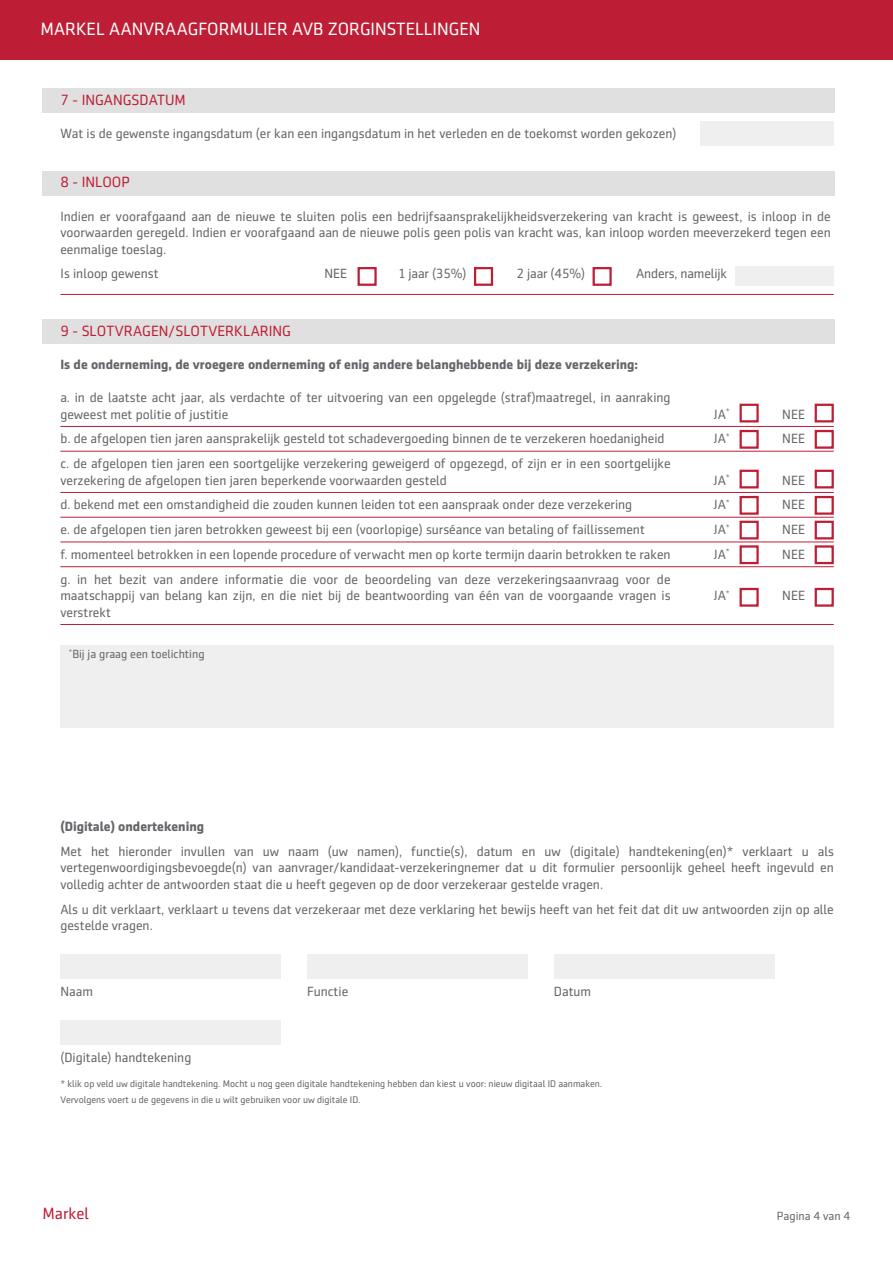
<style>
.page{position:relative;width:893px;height:1263px;background:#fff}
.page>*{position:absolute;margin:0;border:0;box-sizing:border-box;transform-origin:0 0}
.Roter_Block{font:18px "Sentico Sans DT";color:#fff}
.t1{font:16.5px "Sentico Sans DT";color:#be1e35}
.Überschrift_Fragebog{font:15px "Sentico Sans DT";color:#be1e35}
.Fragebogen_Standard{font:13.5px/16.5px "Sentico Sans DT";color:#65656a;text-align:justify}
.Fragebogen_Standard-2{font:700 13.5px "Sentico Sans DT";color:#65656a}
.Fragebogen_Standard-3{font:12px "Sentico Sans DT";color:#65656a}
.Fragebogen_Standard-4{font:9.75px/16.5px "Sentico Sans DT";color:#65656a}
</style>
<div class="page">
<div style="left:357px;top:267px;width:20px;height:19px;background:#fff;border:2px solid #be1e35"></div>
<hr style="left:60px;top:294px;width:774px;height:1px;background:#be1e35">
<div style="left:474px;top:267px;width:19px;height:19px;background:#fff;border:2px solid #be1e35"></div>
<div style="left:593px;top:267px;width:19px;height:19px;background:#fff;border:2px solid #be1e35"></div>
<div style="left:0;top:0;width:893px;height:59px;background:#be1e35"></div>
<div style="left:43px;top:89px;width:792px;height:24px;background:#e0e0e1"></div>
<div style="left:43px;top:320px;width:792px;height:24px;background:#e0e0e1"></div>
<div style="left:43px;top:171px;width:792px;height:25px;background:#e0e0e1"></div>
<div style="left:735px;top:266px;width:99px;height:20px;background:#efeff0"></div>
<div style="left:700px;top:122px;width:134px;height:24px;background:#efeff0"></div>
<div style="left:739px;top:404px;width:20px;height:18px;background:#fff;border:2px solid #be1e35"></div>
<div style="left:815px;top:404px;width:19px;height:18px;background:#fff;border:2px solid #be1e35"></div>
<hr style="left:60px;top:426px;width:774px;height:1px;background:#be1e35">
<div style="left:739px;top:430px;width:20px;height:19px;background:#fff;border:2px solid #be1e35"></div>
<div style="left:815px;top:430px;width:19px;height:19px;background:#fff;border:2px solid #be1e35"></div>
<hr style="left:60px;top:451px;width:774px;height:1px;background:#be1e35">
<div style="left:739px;top:470px;width:20px;height:18px;background:#fff;border:2px solid #be1e35"></div>
<div style="left:815px;top:470px;width:19px;height:18px;background:#fff;border:2px solid #be1e35"></div>
<hr style="left:60px;top:492px;width:774px;height:1px;background:#be1e35">
<div style="left:739px;top:496px;width:20px;height:19px;background:#fff;border:2px solid #be1e35"></div>
<div style="left:815px;top:496px;width:19px;height:19px;background:#fff;border:2px solid #be1e35"></div>
<hr style="left:60px;top:517px;width:774px;height:1px;background:#be1e35">
<div style="left:739px;top:521px;width:20px;height:18px;background:#fff;border:2px solid #be1e35"></div>
<div style="left:815px;top:521px;width:19px;height:18px;background:#fff;border:2px solid #be1e35"></div>
<hr style="left:60px;top:542px;width:774px;height:1px;background:#be1e35">
<div style="left:739px;top:545px;width:20px;height:19px;background:#fff;border:2px solid #be1e35"></div>
<div style="left:815px;top:545px;width:19px;height:19px;background:#fff;border:2px solid #be1e35"></div>
<hr style="left:60px;top:566px;width:774px;height:1px;background:#be1e35">
<div style="left:739px;top:588px;width:20px;height:19px;background:#fff;border:2px solid #be1e35"></div>
<div style="left:815px;top:588px;width:19px;height:19px;background:#fff;border:2px solid #be1e35"></div>
<hr style="left:60px;top:624px;width:774px;height:1px;background:#be1e35">
<div style="left:60px;top:645px;width:774px;height:83px;background:#efeff0"></div>
<div style="left:60px;top:954px;width:221px;height:25px;background:#efeff0"></div>
<div style="left:60px;top:1020px;width:221px;height:25px;background:#efeff0"></div>
<div style="left:307px;top:954px;width:220px;height:25px;background:#efeff0"></div>
<div style="left:554px;top:954px;width:220px;height:25px;background:#efeff0"></div>
<p class="Roter_Block" style="left:41px;top:19px;width:441px">MARKEL AANVRAAGFORMULIER AVB ZORGINSTELLINGEN</p>
<p class="Überschrift_Fragebog" style="left:60px;top:91px;width:127px">7 - INGANGSDATUM</p>
<p class="Fragebogen_Standard" style="left:60px;top:125px;width:618px">Wat is de gewenste ingangsdatum (er kan een ingangsdatum in het verleden en de toekomst worden gekozen)</p>
<p class="Überschrift_Fragebog" style="left:60px;top:174px;width:71px">8 - INLOOP</p>
<p class="Fragebogen_Standard" style="left:60px;top:208px;width:772px">Indien er voorafgaand aan de nieuwe te sluiten polis een bedrijfsaansprakelijkheidsverzekering van kracht is geweest, is inloop in de voorwaarden geregeld. Indien er voorafgaand aan de nieuwe polis geen polis van kracht was, kan inloop worden meeverzekerd tegen een eenmalige toeslag.</p>
<p class="Fragebogen_Standard" style="left:61px;top:265px;width:99px">Is inloop gewenst</p>
<p class="Fragebogen_Standard" style="left:324px;top:265px;width:24px">NEE</p>
<p class="Fragebogen_Standard" style="left:398px;top:265px;width:70px">1 jaar (35%)</p>
<p class="Fragebogen_Standard" style="left:517px;top:265px;width:70px">2 jaar (45%)</p>
<p class="Fragebogen_Standard" style="left:636px;top:265px;width:92px">Anders, namelijk</p>
<p class="Überschrift_Fragebog" style="left:60px;top:322px;width:232px">9 - SLOTVRAGEN/SLOTVERKLARING</p>
<p class="Fragebogen_Standard-2" style="left:60px;top:357px;width:579px">Is de onderneming, de vroegere onderneming of enig andere belanghebbende bij deze verzekering:</p>
<p class="Fragebogen_Standard" style="left:60px;top:389px;width:612px">a. in de laatste acht jaar, als verdachte of ter uitvoering van een opgelegde (straf)maatregel, in aanraking geweest met politie of justitie</p>
<p class="Fragebogen_Standard" style="left:60px;top:430px;width:606px">b. de afgelopen tien jaren aansprakelijk gesteld tot schadevergoeding binnen de te verzekeren hoedanigheid</p>
<p class="Fragebogen_Standard" style="left:60px;top:455px;width:612px">c. de afgelopen tien jaren een soortgelijke verzekering geweigerd of opgezegd, of zijn er in een soortgelijke verzekering de afgelopen tien jaren beperkende voorwaarden gesteld</p>
<p class="Fragebogen_Standard" style="left:60px;top:496px;width:573px">d. bekend met een omstandigheid die zouden kunnen leiden tot een aanspraak onder deze verzekering</p>
<p class="Fragebogen_Standard" style="left:60px;top:521px;width:586px">e. de afgelopen tien jaren betrokken geweest bij een (voorlopige) surséance van betaling of faillissement</p>
<p class="Fragebogen_Standard" style="left:60px;top:546px;width:612px">f. momenteel betrokken in een lopende procedure of verwacht men op korte termijn daarin betrokken te raken</p>
<p class="Fragebogen_Standard" style="left:60px;top:571px;width:612px">g. in het bezit van andere informatie die voor de beoordeling van deze verzekeringsaanvraag voor de maatschappij van belang kan zijn, en die niet bij de beantwoording van één van de voorgaande vragen is verstrekt</p>
<p class="Fragebogen_Standard-3" style="left:69px;top:647px;width:137px"><sup>*</sup>Bij ja graag een toelichting</p>
<p class="Fragebogen_Standard" style="left:714px;top:406px;width:17px">JA<sup>*</sup></p>
<p class="Fragebogen_Standard" style="left:782px;top:406px;width:24px">NEE</p>
<p class="Fragebogen_Standard" style="left:714px;top:430px;width:17px">JA<sup>*</sup></p>
<p class="Fragebogen_Standard" style="left:782px;top:430px;width:24px">NEE</p>
<p class="Fragebogen_Standard" style="left:714px;top:472px;width:17px">JA<sup>*</sup></p>
<p class="Fragebogen_Standard" style="left:782px;top:472px;width:24px">NEE</p>
<p class="Fragebogen_Standard" style="left:714px;top:496px;width:17px">JA<sup>*</sup></p>
<p class="Fragebogen_Standard" style="left:782px;top:496px;width:24px">NEE</p>
<p class="Fragebogen_Standard" style="left:714px;top:521px;width:17px">JA<sup>*</sup></p>
<p class="Fragebogen_Standard" style="left:782px;top:521px;width:24px">NEE</p>
<p class="Fragebogen_Standard" style="left:714px;top:546px;width:17px">JA<sup>*</sup></p>
<p class="Fragebogen_Standard" style="left:782px;top:546px;width:24px">NEE</p>
<p class="Fragebogen_Standard" style="left:714px;top:587px;width:17px">JA<sup>*</sup></p>
<p class="Fragebogen_Standard" style="left:782px;top:587px;width:24px">NEE</p>
<p class="Fragebogen_Standard-2" style="left:60px;top:819px;width:145px">(Digitale) ondertekening</p>
<p class="Fragebogen_Standard" style="left:60px;top:843px;width:775px">Met het hieronder invullen van uw naam (uw namen), functie(s), datum en uw (digitale) handtekening(en)* verklaart u als vertegenwoordigingsbevoegde(n) van aanvrager/kandidaat-verzekeringnemer dat u dit formulier persoonlijk geheel heeft ingevuld en volledig achter de antwoorden staat die u heeft gegeven op de door verzekeraar gestelde vragen.</p>
<p class="Fragebogen_Standard" style="left:60px;top:901px;width:775px">Als u dit verklaart, verklaart u tevens dat verzekeraar met deze verklaring het bewijs heeft van het feit dat dit uw antwoorden zijn op alle gestelde vragen.</p>
<p class="Fragebogen_Standard" style="left:60px;top:983px;width:34px">Naam</p>
<p class="Fragebogen_Standard" style="left:60px;top:1049px;width:132px">(Digitale) handtekening</p>
<p class="Fragebogen_Standard" style="left:307px;top:983px;width:43px">Functie</p>
<p class="Fragebogen_Standard" style="left:554px;top:983px;width:39px">Datum</p>
<p class="Fragebogen_Standard-4" style="left:60px;top:1075px;width:543px">* klik op veld uw digitale handtekening. Mocht u nog geen digitale handtekening hebben dan kiest u voor: nieuw digitaal ID aanmaken.<br>Vervolgens voert u de gegevens in die u wilt gebruiken voor uw digitale ID.</p>
<p class="t1" style="left:43px;top:1204px;width:48px">Markel</p>
<p class="Fragebogen_Standard-3" style="left:777px;top:1210px;width:75px">Pagina 4 van 4</p>
</div>
